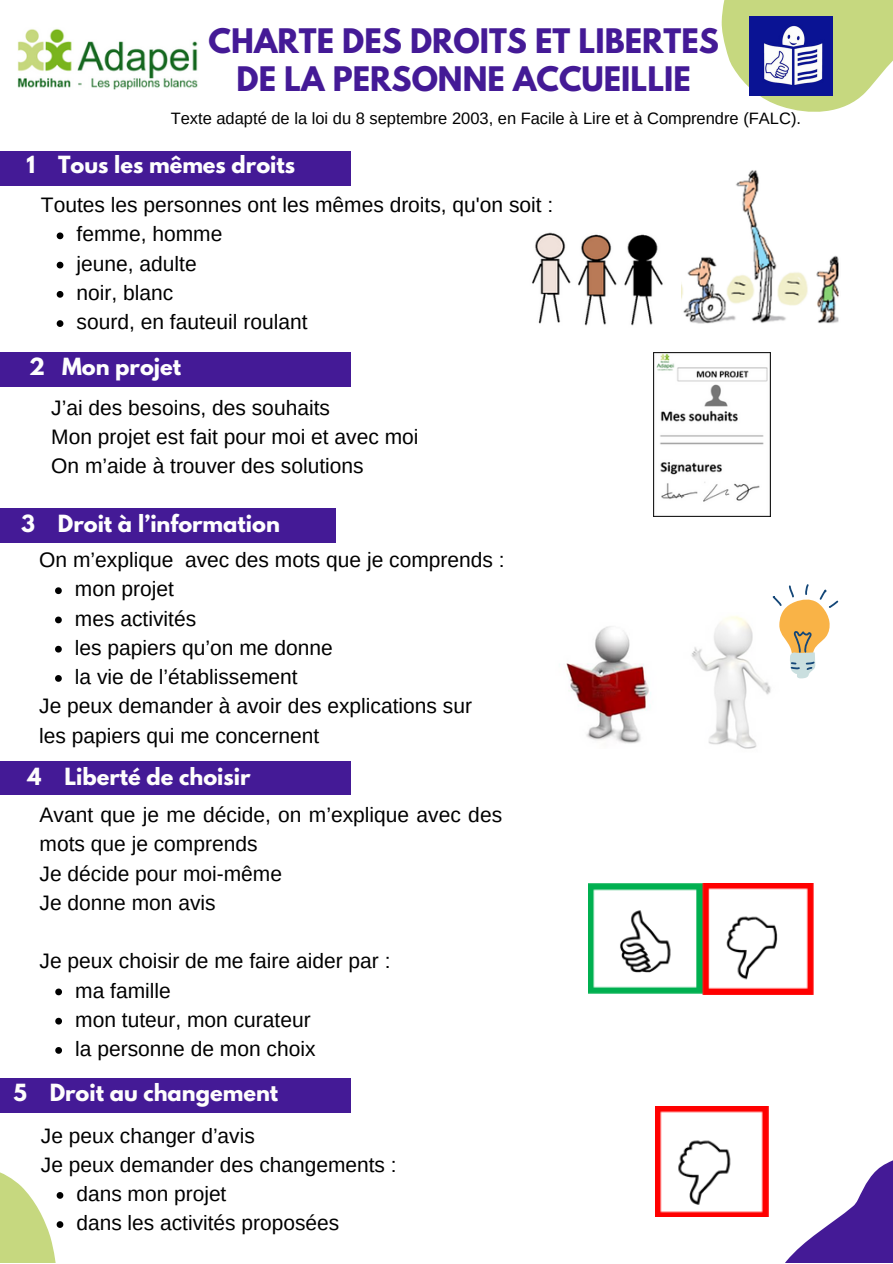
<style>
.page{position:relative;width:893px;height:1264px;background:#fff}
.page>*{position:absolute;margin:0;border:0;box-sizing:border-box;transform-origin:0 0}
.t1{font:700 30px "League Spartan";color:#441a96}
.t2{font:21px/29.2px "Arimo";color:#000}
.t3{font:700 21px "League Spartan";color:#fefefe}
.t4{font:700 21px "League Spartan";color:#fefdfc}
.t5{font:20.85px "Arimo";color:#000}
.t6{font:16.5px "Arimo";color:#000}
</style>
<div class="page">
<img style="left:532px;top:232px;width:131px;height:94px">
<img style="left:653px;top:352px;width:117px;height:165px">
<img style="left:588px;top:884px;width:226px;height:110px">
<img style="left:655px;top:1106px;width:114px;height:110px">
<svg style="left:764px;top:1149px;width:128px;height:113px"></svg>
<svg style="left:721px;top:0;width:171px;height:112px"></svg>
<svg style="left:55px;top:587px;width:7px;height:7px"></svg>
<svg style="left:55px;top:616px;width:7px;height:7px"></svg>
<svg style="left:55px;top:646px;width:7px;height:6px"></svg>
<svg style="left:55px;top:675px;width:7px;height:6px"></svg>
<div style="left:0;top:508px;width:336px;height:34px;background:#441a96"></div>
<img style="left:749px;top:17px;width:83px;height:79px">
<img style="left:17px;top:28px;width:181px;height:61px">
<img style="left:564px;top:626px;width:87px;height:118px">
<img style="left:691px;top:616px;width:80px;height:133px">
<svg style="left:772px;top:584px;width:66px;height:94px"></svg>
<img style="left:681px;top:170px;width:158px;height:154px">
<div style="left:0;top:151px;width:350px;height:34px;background:#441a96"></div>
<svg style="left:57px;top:232px;width:6px;height:7px"></svg>
<svg style="left:57px;top:262px;width:6px;height:6px"></svg>
<svg style="left:57px;top:291px;width:6px;height:7px"></svg>
<svg style="left:57px;top:320px;width:6px;height:7px"></svg>
<div style="left:0;top:352px;width:350px;height:34px;background:#441a96"></div>
<svg style="left:55px;top:988px;width:7px;height:7px"></svg>
<svg style="left:55px;top:1017px;width:7px;height:7px"></svg>
<svg style="left:55px;top:1047px;width:7px;height:6px"></svg>
<div style="left:0;top:761px;width:350px;height:34px;background:#441a96"></div>
<div style="left:0;top:1078px;width:350px;height:34px;background:#441a96"></div>
<svg style="left:0;top:1112px;width:127px;height:150px"></svg>
<p class="t1" style="left:209px;top:26px;width:511px">CHARTE DES DROITS ET LIBERTES</p>
<p class="t1" style="left:236px;top:64px;width:455px">DE LA PERSONNE ACCUEILLIE</p>
<p class="t6" style="left:171px;top:109px;width:632px">Texte adapté de la loi du 8 septembre 2003, en Facile à Lire et à Comprendre (FALC).</p>
<p class="t3" style="left:27px;top:154px;width:270px">1 Tous les mêmes droits</p>
<p class="t2" style="left:41px;top:190px;width:514px">Toutes les personnes ont les mêmes droits, qu'on soit :</p>
<p class="t2" style="left:77px;top:219px;width:147px">femme, homme</p>
<p class="t2" style="left:77px;top:249px;width:122px">jeune, adulte</p>
<p class="t2" style="left:77px;top:278px;width:98px">noir, blanc</p>
<p class="t2" style="left:77px;top:307px;width:232px">sourd, en fauteuil roulant</p>
<p class="t3" style="left:29px;top:356px;width:153px">2 Mon projet</p>
<p class="t2" style="left:51px;top:393px;width:280px">J’ai des besoins, des souhaits</p>
<p class="t2" style="left:51px;top:422px;width:369px">Mon projet est fait pour moi et avec moi</p>
<p class="t2" style="left:51px;top:451px;width:314px">On m’aide à trouver des solutions</p>
<p class="t3" style="left:21px;top:513px;width:260px">3 Droit à l’information</p>
<p class="t2" style="left:39px;top:545px;width:467px">On m’explique avec des mots que je comprends :</p>
<p class="t2" style="left:75px;top:574px;width:101px">mon projet</p>
<p class="t2" style="left:75px;top:603px;width:123px">mes activités</p>
<p class="t2" style="left:75px;top:633px;width:259px">les papiers qu’on me donne</p>
<p class="t2" style="left:75px;top:662px;width:224px">la vie de l’établissement</p>
<p class="t2" style="left:39px;top:691px;width:434px">Je peux demander à avoir des explications sur</p>
<p class="t2" style="left:39px;top:720px;width:281px">les papiers qui me concernent</p>
<p class="t4" style="left:28px;top:765px;width:224px">4 Liberté de choisir</p>
<p class="t2" style="left:40px;top:800px;width:464px">Avant que je me décide, on m’explique avec des mots que je comprends</p>
<p class="t2" style="left:40px;top:858px;width:244px">Je décide pour moi-même</p>
<p class="t2" style="left:40px;top:887px;width:178px">Je donne mon avis</p>
<p class="t2" style="left:40px;top:946px;width:352px">Je peux choisir de me faire aider par :</p>
<p class="t2" style="left:75px;top:975px;width:97px">ma famille</p>
<p class="t2" style="left:75px;top:1004px;width:237px">mon tuteur, mon curateur</p>
<p class="t2" style="left:75px;top:1034px;width:242px">la personne de mon choix</p>
<p class="t4" style="left:13px;top:1081px;width:266px">5 Droit au changement</p>
<p class="t5" style="left:41px;top:1123px;width:215px">Je peux changer d’avis</p>
<p class="t5" style="left:41px;top:1152px;width:357px">Je peux demander des changements :</p>
<p class="t5" style="left:76px;top:1182px;width:151px">dans mon projet</p>
<p class="t5" style="left:76px;top:1211px;width:264px">dans les activités proposées</p>
</div>
